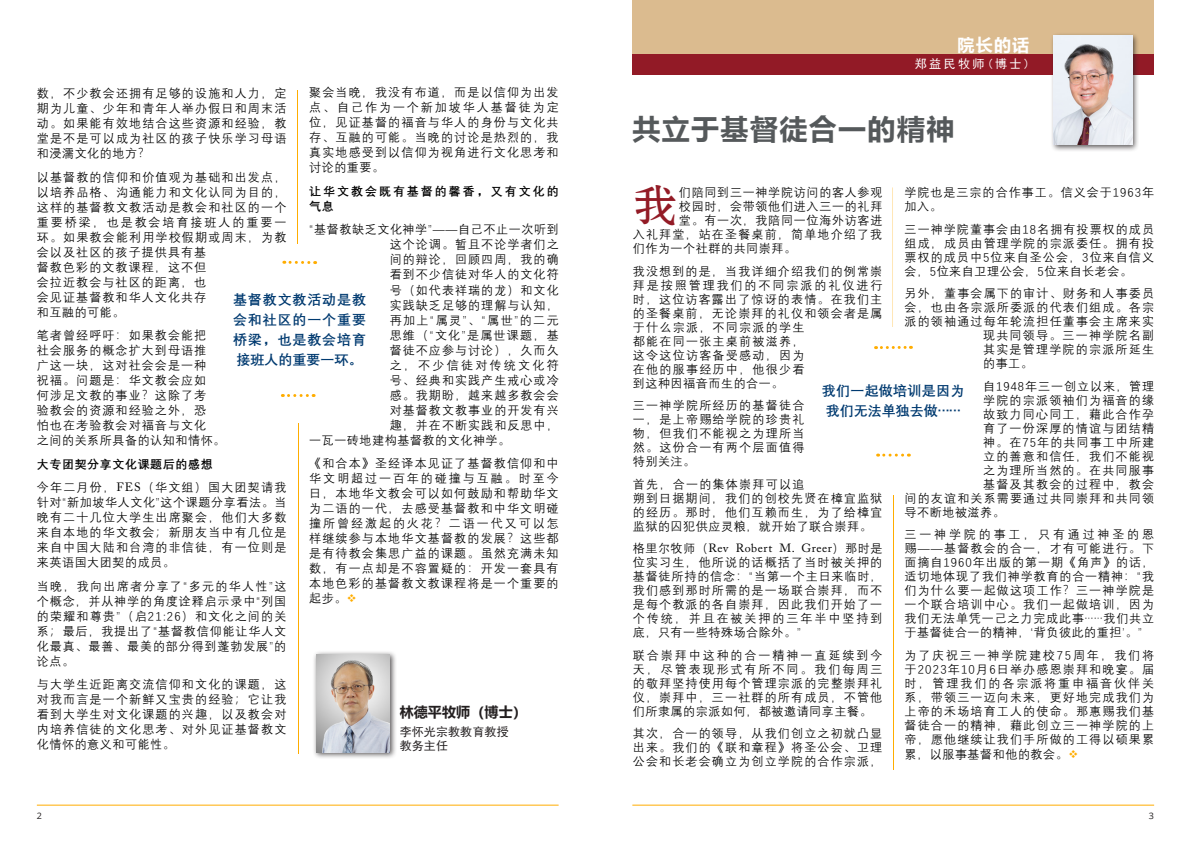
<style>
.page{position:relative;width:1191px;height:842px;background:#fff}
.page>*{position:absolute;margin:0;border:0;box-sizing:border-box;transform-origin:0 0}
.t1{font:43.5px "FZSHJW GB1 0";color:#931b26}
.t2{font:700 28px "Microsoft Ya Hei";letter-spacing:.05em;color:#55595b}
.t3{font:700 17px "Microsoft Ya Hei";color:#fff}
.Body_Text{font:700 14px "Microsoft Ya Hei";letter-spacing:.01em;color:#231f20}
.t4{font:700 13.9px/20px "Deng Xian";letter-spacing:.02em;color:#003a70;text-align:justify}
.t5{font:12px/15px "Deng Xian";letter-spacing:.095em;color:#000;text-align:justify}
.t6{font:12px "Deng Xian";letter-spacing:.055em;color:#000}
.t7{font:700 12px/15px "Deng Xian";letter-spacing:.165em;color:#000}
.t8{font:12px "Deng Xian";letter-spacing:.05em;color:#000}
.t9{font:12px "Deng Xian";letter-spacing:.12em;color:#000}
.t10{font:700 12px "Deng Xian";letter-spacing:.05em;color:#000}
.Body_Text-2{font:12px/14px "Sim Hei";letter-spacing:.01em;color:#231f20}
.t11{font:12px "Deng Xian";letter-spacing:.19em;color:#000}
.Body_Text-3{font:12px "Sim Hei";letter-spacing:.2em;color:#fff}
.t12{font:11.9px/14px "Deng Xian";letter-spacing:.1em;color:#000;text-align:justify}
.t13{font:11.9px "Deng Xian";letter-spacing:.065em;color:#000}
.t14{font:11.9px "Deng Xian";letter-spacing:.05em;color:#000}
.t15{font:11.9px "Deng Xian";letter-spacing:.08em;color:#000}
.t16{font:8.9px "Open Sans";color:#231f20}
.s1{color:#ffad00}
.s2{font-family:"Adobe Caslon Pro"}
</style>
<div class="page">
<svg style="left:892px;top:187px;width:1px;height:140px"></svg>
<div style="left:633px;top:0;width:521px;height:55px;background:#dbbb8f"></div>
<div style="left:633px;top:55px;width:521px;height:20px;background:#921a26"></div>
<hr style="left:632px;top:805px;width:522px;height:1px;background:#ffad00">
<hr style="left:37px;top:805px;width:521px;height:1px;background:#ffad00">
<hr style="left:298px;top:413px;width:1px;height:340px;background:#ffad00">
<hr style="left:298px;top:91px;width:1px;height:153px;background:#ffad00">
<svg style="left:284px;top:261px;width:32px;height:3px"></svg>
<svg style="left:282px;top:394px;width:32px;height:3px"></svg>
<div style="left:1050px;top:32px;width:89px;height:120px;background:#231f20;opacity:.75"></div>
<img style="left:1053px;top:36px;width:79px;height:108px">
<svg style="left:875px;top:346px;width:36px;height:3px"></svg>
<svg style="left:877px;top:454px;width:32px;height:3px"></svg>
<div style="left:312px;top:651px;width:85px;height:109px;background:#231f20;opacity:.75"></div>
<img style="left:316px;top:654px;width:73px;height:98px">
<hr style="left:893px;top:494px;width:1px;height:275px;background:#ffad00">
<p class="t3" style="left:957px;top:33px;width:73px">院长的话</p>
<p class="t5" style="left:309px;top:85px;width:251px">聚会当晚，我没有布道，而是以信仰为出发点、自己作为一个新加坡华人基督徒为定位，见证基督的福音与华人的身份与文化共存、互融的可能。当晚的讨论是热烈的，我真实地感受到以信仰为视角进行文化思考和讨论的重要。</p>
<p class="t7" style="left:309px;top:183px;width:251px">让华文教会既有基督的馨香，又有文化的气息</p>
<p class="t6" style="left:309px;top:222px;width:251px">“基督教缺乏文化神学”——自己不止一次听到</p>
<p class="t5" style="left:390px;top:237px;width:170px">这个论调。暂且不论学者们之</p>
<p class="t5" style="left:390px;top:252px;width:170px">间的辩论，回顾四周，我的确</p>
<p class="t5" style="left:390px;top:267px;width:170px">看到不少信徒对华人的文化符</p>
<p class="t5" style="left:390px;top:282px;width:170px">号（如代表祥瑞的龙）和文化</p>
<p class="t5" style="left:390px;top:297px;width:170px">实践缺乏足够的理解与认知，</p>
<p class="t9" style="left:390px;top:312px;width:170px">再加上“属灵”、“属世”的二元</p>
<p class="t5" style="left:390px;top:327px;width:170px">思维（“文化”是属世课题，基</p>
<p class="t5" style="left:390px;top:342px;width:170px">督徒不应参与讨论），久而久</p>
<p class="t11" style="left:390px;top:357px;width:170px">之，不少信徒对传统文化符</p>
<p class="t5" style="left:390px;top:372px;width:170px">号、经典和实践产生戒心或冷</p>
<p class="t5" style="left:390px;top:387px;width:170px">感。我期盼，越来越多教会会</p>
<p class="t5" style="left:390px;top:402px;width:170px">对基督教文教事业的开发有兴</p>
<p class="t5" style="left:390px;top:417px;width:170px">趣，并在不断实践和反思中，</p>
<p class="t8" style="left:309px;top:432px;width:203px">一瓦一砖地建构基督教的文化神学。</p>
<p class="t5" style="left:309px;top:455px;width:251px">《和合本》圣经译本见证了基督教信仰和中华文明超过一百年的碰撞与互融。时至今日，本地华文教会可以如何鼓励和帮助华文为二语的一代，去感受基督教和中华文明碰撞所曾经激起的火花？二语一代又可以怎样继续参与本地华文基督教的发展？这些都是有待教会集思广益的课题。虽然充满未知数，有一点却是不容置疑的：开发一套具有本地色彩的基督教文教课程将是一个重要的起步。<span class="s1">❖</span></p>
<p class="t5" style="left:37px;top:85px;width:251px">数，不少教会还拥有足够的设施和人力，定期为儿童、少年和青年人举办假日和周末活动。如果能有效地结合这些资源和经验，教堂是不是可以成为社区的孩子快乐学习母语和浸濡文化的地方？</p>
<p class="t5" style="left:37px;top:169px;width:251px;text-align:left">以基督教的信仰和价值观为基础和出发点，以培养品格、沟通能力和文化认同为目的，这样的基督教文教活动是教会和社区的一个重要桥梁，也是教会培育接班人的重要一环。如果教会能利用学校假期或周末，为教会以及社区的孩子提供具有基<br>督教色彩的文教课程，这不但<br>会拉近教会与社区的距离，也<br>会见证基督教和华人文化共存<br>和互融的可能。</p>
<p class="t5" style="left:37px;top:327px;width:190px;text-align:left">笔者曾经呼吁：如果教会能把<br>社会服务的概念扩大到母语推<br>广这一块，这对社会会是一种<br>祝福。问题是：华文教会应如<br>何涉足文教的事业？这除了考<br>验教会的资源和经验之外，恐<br>怕也在考验教会对福音与文化<br>之间的关系所具备的认知和情怀。</p>
<p class="t10" style="left:37px;top:456px;width:177px">大专团契分享文化课题后的感想</p>
<p class="t5" style="left:37px;top:479px;width:251px">今年二月份，<span class="s2">FES</span>（华文组）国大团契请我针对“新加坡华人文化”这个课题分享看法。当晚有二十几位大学生出席聚会，他们大多数来自本地的华文教会；新朋友当中有几位是来自中国大陆和台湾的非信徒，有一位则是来英语国大团契的成员。</p>
<p class="t5" style="left:37px;top:578px;width:251px">当晚，我向出席者分享了“多元的华人性”这个概念，并从神学的角度诠释启示录中“列国的荣耀和尊贵”（启21:26）和文化之间的关系；最后，我提出了“基督教信仰能让华人文化最真、最善、最美的部分得到蓬勃发展”的论点。</p>
<p class="t5" style="left:37px;top:676px;width:251px">与大学生近距离交流信仰和文化的课题，这对我而言是一个新鲜又宝贵的经验；它让我看到大学生对文化课题的兴趣，以及教会对内培养信徒的文化思考、对外见证基督教文化情怀的意义和可能性。</p>
<p class="t4" style="left:233px;top:289px;width:134px">基督教文教活动是教会和社区的一个重要桥梁，也是教会培育接班人的重要一环。</p>
<p class="Body_Text" style="left:400px;top:702px;width:129px">林德平牧师（博士）</p>
<p class="Body_Text-2" style="left:400px;top:725px;width:110px">李怀光宗教教育教授教务主任</p>
<p class="Body_Text-3" style="left:914px;top:58px;width:117px">郑益民牧师(博士)</p>
<p class="t2" style="left:632px;top:109px;width:323px">共立于基督徒合一的精神</p>
<p class="t1" style="left:633px;top:183px;width:45px">我</p>
<p class="t13" style="left:679px;top:185px;width:205px">们陪同到三一神学院访问的客人参观</p>
<p class="t12" style="left:904px;top:185px;width:251px">学院也是三宗的合作事工。信义会于1963年加入。</p>
<p class="t12" style="left:904px;top:221px;width:251px">三一神学院董事会由18名拥有投票权的成员组成，成员由管理学院的宗派委任。拥有投票权的成员中5位来自圣公会，3位来自信义会，5位来自卫理公会，5位来自长老会。</p>
<p class="t12" style="left:904px;top:286px;width:251px">另外，董事会属下的审计、财务和人事委员</p>
<p class="t12" style="left:904px;top:300px;width:251px">会，也由各宗派所委派的代表们组成。各宗</p>
<p class="t12" style="left:904px;top:314px;width:251px">派的领袖通过每年轮流担任董事会主席来实</p>
<p class="t12" style="left:983px;top:328px;width:172px">现共同领导。三一神学院名副</p>
<p class="t12" style="left:983px;top:342px;width:172px">其实是管理学院的宗派所延生</p>
<p class="t12" style="left:983px;top:356px;width:51px">的事工。</p>
<p class="t15" style="left:983px;top:378px;width:172px">自1948年三一创立以来，管理</p>
<p class="t12" style="left:983px;top:392px;width:172px">学院的宗派领袖们为福音的缘</p>
<p class="t12" style="left:983px;top:406px;width:172px">故致力同心同工，藉此合作孕</p>
<p class="t12" style="left:983px;top:420px;width:172px">育了一份深厚的情谊与团结精</p>
<p class="t12" style="left:983px;top:434px;width:172px">神。在75年的共同事工中所建</p>
<p class="t12" style="left:983px;top:448px;width:172px">立的善意和信任，我们不能视</p>
<p class="t12" style="left:983px;top:462px;width:172px">之为理所当然的。在共同服事</p>
<p class="t12" style="left:983px;top:476px;width:172px">基督及其教会的过程中，教会</p>
<p class="t12" style="left:904px;top:490px;width:251px">间的友谊和关系需要通过共同崇拜和共同领</p>
<p class="t14" style="left:904px;top:504px;width:102px">导不断地被滋养。</p>
<p class="t12" style="left:904px;top:527px;width:251px">三一神学院的事工，只有通过神圣的恩赐——基督教会的合一，才有可能进行。下面摘自1960年出版的第一期《角声》的话，适切地体现了我们神学教育的合一精神：“我们为什么要一起做这项工作？三一神学院是一个联合培训中心。我们一起做培训，因为我们无法单凭一己之力完成此事……我们共立于基督徒合一的精神，‘背负彼此的重担’。”</p>
<p class="t12" style="left:904px;top:647px;width:251px">为了庆祝三一神学院建校75周年，我们将于2023年10月6日举办感恩崇拜和晚宴。届时，管理我们的各宗派将重申福音伙伴关系，带领三一迈向未来，更好地完成我们为上帝的禾场培育工人的使命。那惠赐我们基督徒合一的精神，藉此创立三一神学院的上帝，愿他继续让我们手所做的工得以硕果累累，以服事基督和他的教会。<span class="s1">❖</span></p>
<p class="t13" style="left:679px;top:199px;width:205px">校园时，会带领他们进入三一的礼拜</p>
<p class="t13" style="left:679px;top:213px;width:205px">堂。有一次，我陪同一位海外访客进</p>
<p class="t12" style="left:633px;top:227px;width:251px">入礼拜堂，站在圣餐桌前，简单地介绍了我</p>
<p class="t14" style="left:633px;top:241px;width:165px">们作为一个社群的共同崇拜。</p>
<p class="t12" style="left:633px;top:263px;width:251px;text-align:left">我没想到的是，当我详细介绍我们的例常崇拜是按照管理我们的不同宗派的礼仪进行时，这位访客露出了惊讶的表情。在我们主的圣餐桌前，无论崇拜的礼仪和领会者是属于什么宗派，不同宗派的学生<br>都能在同一张主桌前被滋养，<br>这令这位访客备受感动，因为<br>在他的服事经历中，他很少看<br>到这种因福音而生的合一。</p>
<p class="t12" style="left:633px;top:398px;width:173px">三一神学院所经历的基督徒合一，是上帝赐给学院的珍贵礼物，但我们不能视之为理所当然。这份合一有两个层面值得特别关注。</p>
<p class="t12" style="left:633px;top:476px;width:251px;text-align:left">首先，合一的集体崇拜可以追<br>朔到日据期间，我们的创校先贤在樟宜监狱的经历。那时，他们互赖而生，为了给樟宜监狱的囚犯供应灵粮，就开始了联合崇拜。</p>
<p class="t12" style="left:633px;top:541px;width:251px">格里尔牧师（<span class="s2">Rev Robert M. Greer</span>）那时是位实习生，他所说的话概括了当时被关押的基督徒所持的信念：“当第一个主日来临时，我们感到那时所需的是一场联合崇拜，而不是每个教派的各自崇拜，因此我们开始了一个传统，并且在被关押的三年半中坚持到底，只有一些特殊场合除外。”</p>
<p class="t12" style="left:633px;top:647px;width:251px">联合崇拜中这种的合一精神一直延续到今天，尽管表现形式有所不同。我们每周三的敬拜坚持使用每个管理宗派的完整崇拜礼仪，崇拜中，三一社群的所有成员，不管他们所隶属的宗派如何，都被邀请同享主餐。</p>
<p class="t12" style="left:633px;top:726px;width:251px">其次，合一的领导，从我们创立之初就凸显出来。我们的《联和章程》将圣公会、卫理公会和长老会确立为创立学院的合作宗派，</p>
<p class="t4" style="left:822px;top:380px;width:144px">我们一起做培训是因为我们无法单独去做……</p>
<p class="t16" style="left:37px;top:810px;width:7px">2</p>
<p class="t16" style="left:1149px;top:810px;width:7px">3</p>
</div>
